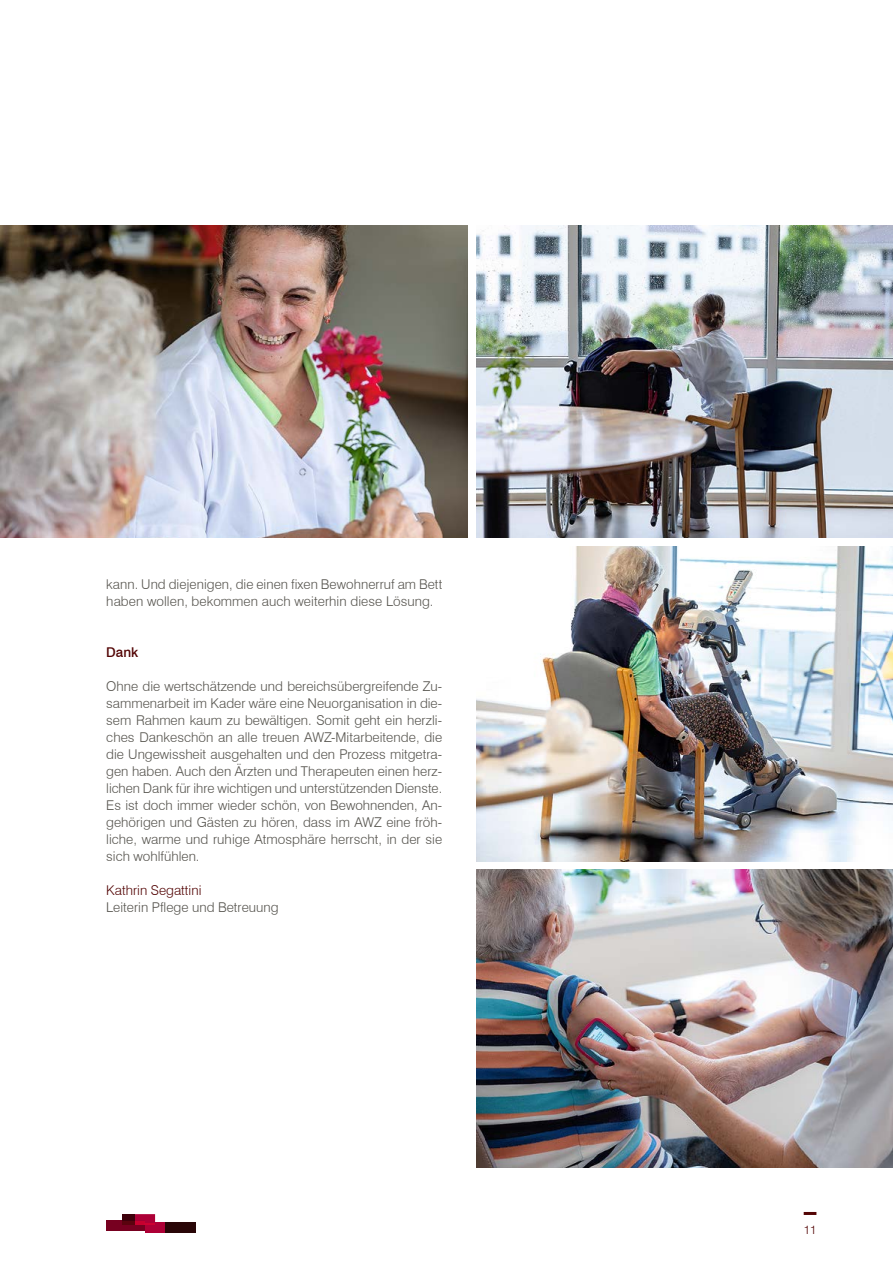
<style>
.page{position:relative;width:893px;height:1263px;background:#fff}
.page>*{position:absolute;margin:0;border:0;box-sizing:border-box;transform-origin:0 0}
.Lauftext{font:300 13.5px/17px "Swiss 721 BT";color:#56544e;text-align:justify}
.Name_-_Position{font:300 13.5px/17px "Swiss 721 BT";color:#56544e}
.Zwischentitel{font:500 13.5px "Swiss 721 BT";color:#530505}
.t1{font:300 12px "Swiss 721 BT";color:#530505}
.s1{color:#530505}
</style>
<div class="page">
<svg style="left:804px;top:1212px;width:12px;height:3px"></svg>
<div style="left:106px;top:1221px;width:39px;height:10px;background:#770020"></div>
<div style="left:145px;top:1223px;width:20px;height:10px;background:#ad0036"></div>
<div style="left:165px;top:1223px;width:31px;height:10px;background:#290607"></div>
<svg style="left:122px;top:1214px;width:33px;height:10px"></svg>
<img style="left:476px;top:870px;width:417px;height:297px">
<img style="left:476px;top:225px;width:417px;height:313px">
<img style="left:476px;top:546px;width:417px;height:315px">
<img style="left:0;top:225px;width:468px;height:313px">
<p class="Lauftext" style="left:106px;top:576px;width:337px">kann. Und diejenigen, die einen fixen Bewohnerruf am Bett haben wollen, bekommen auch weiterhin diese Lösung.</p>
<p class="Zwischentitel" style="left:106px;top:644px;width:34px">Dank</p>
<p class="Lauftext" style="left:106px;top:678px;width:338px">Ohne die wertschätzende und bereichsübergreifende Zu&shy;sammenarbeit im Kader wäre eine Neuorganisation in die&shy;sem Rahmen kaum zu bewältigen. Somit geht ein herzli&shy;ches Dankeschön an alle treuen AWZ-Mitarbeitende, die die Ungewissheit ausgehalten und den Prozess mitgetra&shy;gen haben. Auch den Ärzten und Therapeuten einen herz&shy;lichen Dank für ihre wichtigen und unterstützenden Dienste.</p>
<p class="Lauftext" style="left:106px;top:797px;width:337px">Es ist doch immer wieder schön, von Bewohnenden, An&shy;gehörigen und Gästen zu hören, dass im AWZ eine fröh&shy;liche, warme und ruhige Atmosphäre herrscht, in der sie sich wohlfühlen.</p>
<p class="Name_-_Position" style="left:106px;top:882px;width:174px"><span class="s1">Kathrin Segattini<br></span>Leiterin Pflege und Betreuung</p>
<p class="t1" style="left:804px;top:1222px;width:14px">11</p>
</div>
